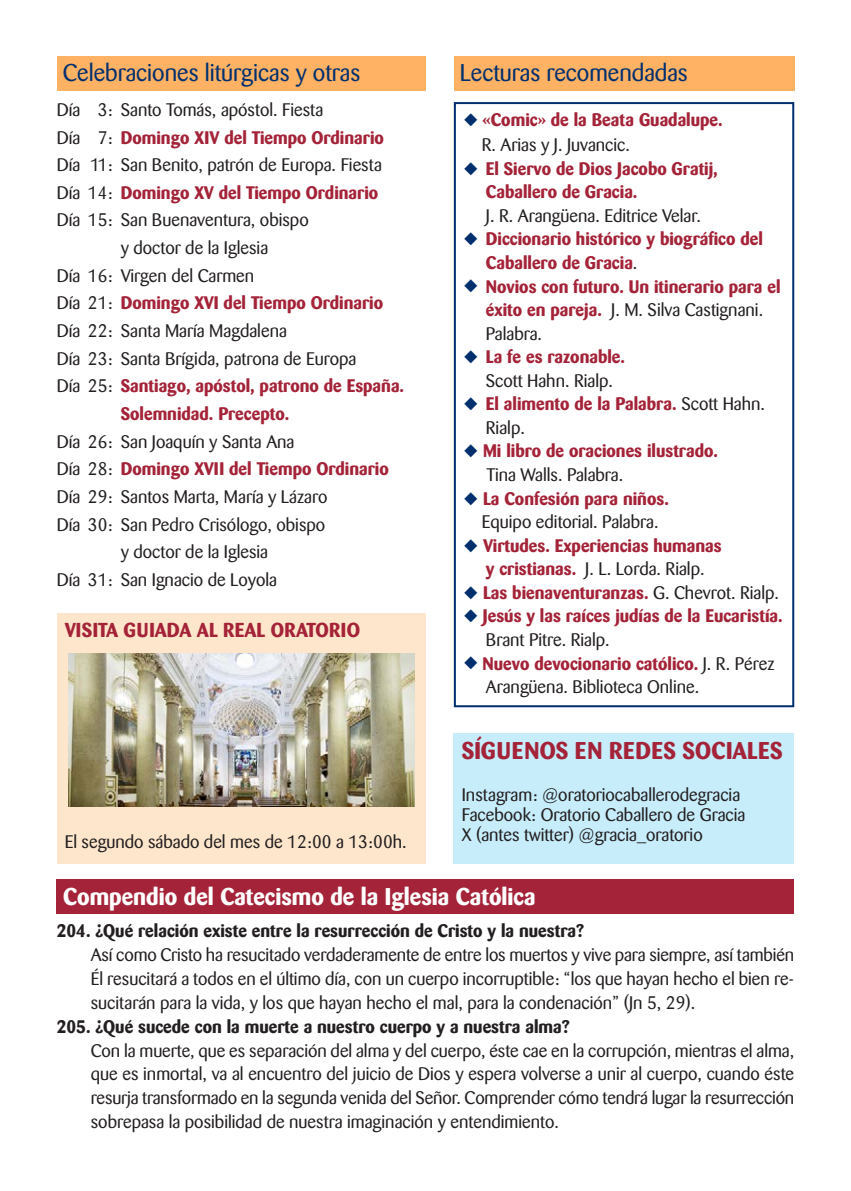
<style>
.page{position:relative;width:851px;height:1191px;background:#fff}
.page>*{position:absolute;margin:0;border:0;box-sizing:border-box;transform-origin:0 0}
.t1{font:24px "Barmeno";color:#002f6e}
.t2{font:700 24px "Barmeno";color:#fff}
.t3{font:700 24px "Barmeno";letter-spacing:.02em;color:#a42338}
.t4{font:700 20px "Barmeno";color:#a42338}
.t5{font:18px/24px "Barmeno";color:#231f20;text-align:justify}
.t6{font:700 18px/23.4px "Barmeno";color:#a42338}
.t7{font:700 18px "Barmeno";color:#231f20}
.s1{color:#002f6e}
.s2{font-weight:400;color:#231f20}
.s3{font-weight:700;color:#a42338}
</style>
<div class="page">
<div style="left:57px;top:57px;width:368px;height:34px;background:#ffb263"></div>
<div style="left:454px;top:57px;width:340px;height:34px;background:#ffb263"></div>
<div style="left:454px;top:102px;width:340px;height:605px;border:2px solid #002f6e"></div>
<div style="left:57px;top:879px;width:737px;height:34px;background:#a42338"></div>
<div style="left:454px;top:733px;width:340px;height:130px;background:#c7edfb"></div>
<div style="left:57px;top:613px;width:368px;height:250px;background:#fee6cc"></div>
<img style="left:68px;top:653px;width:346px;height:153px">
<p class="t1" style="left:63px;top:63px;width:299px">Celebraciones litúrgicas y otras</p>
<p class="t1" style="left:460px;top:63px;width:229px">Lecturas recomendadas</p>
<p class="t6" style="left:464px;top:109px;width:260px"><span class="s1">◆</span> «Comic» de la Beata Guadalupe.</p>
<p class="t5" style="left:482px;top:134px;width:150px">R. Arias y J. Juvancic.</p>
<p class="t6" style="left:464px;top:158px;width:255px"><span class="s1">◆</span> El Siervo de Dios Jacobo Gratij,</p>
<p class="t6" style="left:486px;top:182px;width:153px">Caballero de Gracia.</p>
<p class="t5" style="left:486px;top:205px;width:216px">J. R. Arangüena. Editrice Velar.</p>
<p class="t6" style="left:486px;top:229px;width:278px;text-indent:-22px"><span class="s1">◆</span> Diccionario histórico y biográfico del<br>Caballero de Gracia<span class="s2">.</span></p>
<p class="t6" style="left:486px;top:276px;width:296px;text-indent:-22px"><span class="s1">◆</span> Novios con futuro. Un itinerario para el éxito en pareja. <span class="s2">J. M. Silva Castignani.<br>Palabra.</span></p>
<p class="t6" style="left:464px;top:347px;width:163px"><span class="s1">◆</span> La fe es razonable.</p>
<p class="t5" style="left:486px;top:370px;width:129px">Scott Hahn. Rialp.</p>
<p class="t6" style="left:486px;top:394px;width:281px;text-indent:-22px"><span class="s1">◆</span> El alimento de la Palabra. <span class="s2">Scott Hahn.<br>Rialp.</span></p>
<p class="t6" style="left:464px;top:441px;width:255px"><span class="s1">◆</span> Mi libro de oraciones ilustrado.</p>
<p class="t5" style="left:486px;top:464px;width:138px">Tina Walls. Palabra.</p>
<p class="t6" style="left:464px;top:488px;width:206px"><span class="s1">◆</span> La Confesión para niños.</p>
<p class="t5" style="left:482px;top:511px;width:178px">Equipo editorial. Palabra.</p>
<p class="t6" style="left:464px;top:535px;width:259px"><span class="s1">◆</span> Virtudes. Experiencias humanas</p>
<p class="t5" style="left:486px;top:558px;width:220px"><span class="s3">y cristianas.</span> J. L. Lorda. Rialp.</p>
<p class="t6" style="left:464px;top:582px;width:317px"><span class="s1">◆</span> Las bienaventuranzas. <span class="s2">G. Chevrot. Rialp.</span></p>
<p class="t6" style="left:486px;top:606px;width:298px;text-indent:-22px"><span class="s1">◆</span> Jesús y las raíces judías de la Eucaristía.<br><span class="s2">Brant Pitre. Rialp.</span></p>
<p class="t5" style="left:486px;top:653px;width:290px;line-height:23.4px;text-indent:-22px"><span class="s1">◆</span> <span class="s3">Nuevo devocionario católico.</span> J. R. Pérez<br>Arangüena. Biblioteca Online.</p>
<p class="t5" style="left:57px;top:99px;width:268px">Día 3: Santo Tomás, apóstol. Fiesta</p>
<p class="t6" style="left:57px;top:127px;width:328px"><span class="s2">Día 7:</span> Domingo XIV del Tiempo Ordinario</p>
<p class="t5" style="left:57px;top:154px;width:326px">Día 11: San Benito, patrón de Europa. Fiesta</p>
<p class="t6" style="left:57px;top:182px;width:323px"><span class="s2">Día 14:</span> Domingo XV del Tiempo Ordinario</p>
<p class="t5" style="left:57px;top:210px;width:253px">Día 15: San Buenaventura, obispo</p>
<p class="t5" style="left:121px;top:237px;width:149px">y doctor de la Iglesia</p>
<p class="t5" style="left:57px;top:265px;width:199px">Día 16: Virgen del Carmen</p>
<p class="t6" style="left:57px;top:293px;width:328px"><span class="s2">Día 21:</span> Domingo XVI del Tiempo Ordinario</p>
<p class="t5" style="left:57px;top:320px;width:232px">Día 22: Santa María Magdalena</p>
<p class="t5" style="left:57px;top:348px;width:301px">Día 23: Santa Brígida, patrona de Europa</p>
<p class="t6" style="left:57px;top:376px;width:349px"><span class="s2">Día 25:</span> Santiago, apóstol, patrono de España.</p>
<p class="t6" style="left:121px;top:403px;width:170px">Solemnidad. Precepto.</p>
<p class="t5" style="left:57px;top:431px;width:239px">Día 26: San Joaquín y Santa Ana</p>
<p class="t6" style="left:57px;top:459px;width:333px"><span class="s2">Día 28:</span> Domingo XVII del Tiempo Ordinario</p>
<p class="t5" style="left:57px;top:486px;width:272px">Día 29: Santos Marta, María y Lázaro</p>
<p class="t5" style="left:57px;top:514px;width:270px">Día 30: San Pedro Crisólogo, obispo</p>
<p class="t5" style="left:121px;top:541px;width:149px">y doctor de la Iglesia</p>
<p class="t5" style="left:57px;top:569px;width:222px">Día 31: San Ignacio de Loyola</p>
<p class="t4" style="left:65px;top:621px;width:297px">VISITA GUIADA AL REAL ORATORIO</p>
<p class="t5" style="left:65px;top:831px;width:343px">El segundo sábado del mes de 12:00 a 13:00h.</p>
<p class="t3" style="left:462px;top:741px;width:322px">SÍGUENOS EN REDES SOCIALES</p>
<p class="t5" style="left:462px;top:784px;width:280px">Instagram: @oratoriocaballerodegracia</p>
<p class="t5" style="left:462px;top:804px;width:285px">Facebook: Oratorio Caballero de Gracia</p>
<p class="t5" style="left:462px;top:824px;width:242px">X (antes twitter) @gracia_oratorio</p>
<p class="t2" style="left:63px;top:887px;width:473px">Compendio del Catecismo de la Iglesia Católica</p>
<p class="t7" style="left:57px;top:923px;width:528px">204. ¿Qué relación existe entre la resurrección de Cristo y la nuestra?</p>
<p class="t5" style="left:91px;top:944px;width:705px">Así como Cristo ha resucitado verdaderamente de entre los muertos y vive para siempre, así también Él resucitará a todos en el último día, con un cuerpo incorruptible: “los que hayan hecho el bien re&shy;sucitarán para la vida, y los que hayan hecho el mal, para la condenación” (Jn 5, 29).</p>
<p class="t7" style="left:57px;top:1018px;width:514px">205. ¿Qué sucede con la muerte a nuestro cuerpo y a nuestra alma?</p>
<p class="t5" style="left:91px;top:1039px;width:705px">Con la muerte, que es separación del alma y del cuerpo, éste cae en la corrupción, mientras el alma, que es inmortal, va al encuentro del juicio de Dios y espera volverse a unir al cuerpo, cuando éste resurja transformado en la segunda venida del Señor. Comprender cómo tendrá lugar la resurrección sobrepasa la posibilidad de nuestra imaginación y entendimiento.</p>
</div>
